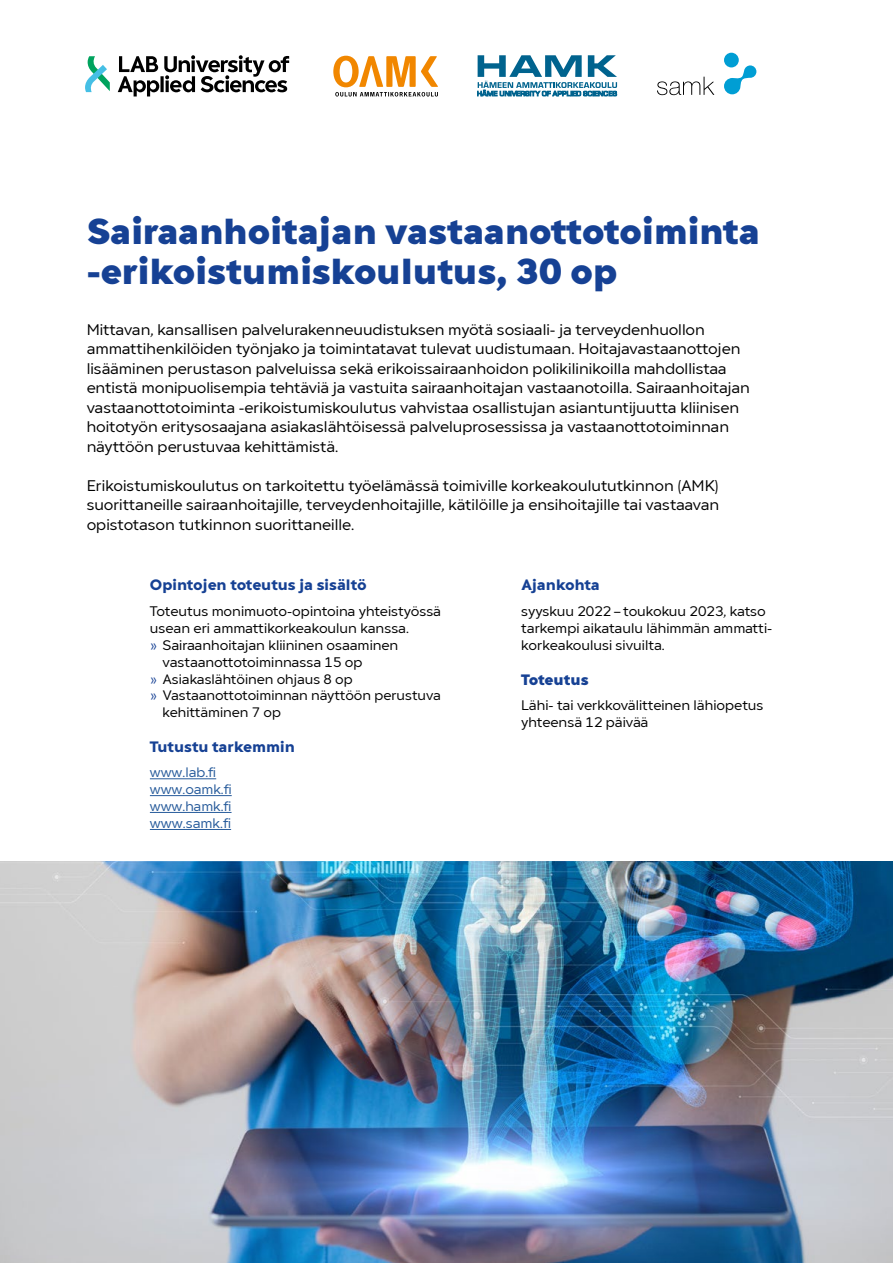
<style>
.page{position:relative;width:893px;height:1263px;background:#fff}
.page>*{position:absolute;margin:0;border:0;box-sizing:border-box;transform-origin:0 0}
.H1_-_PÄÄOTSIKKO{font:36px/39.6px "Guerrer Extrabold 800";letter-spacing:-.005em;color:#164194}
.P_-_INGRESSI{font:15px/19.5px "Guerrer Book 350";color:#000}
.H2_-_VÄLIOTSIKKO{font:15px "Guerrer Bold 700";color:#164194}
.H2_-_VÄLIOTSIKKO-2{font:15px "Guerrer Extrabold 800";color:#164194}
.P_-_LEIPIS{font:13.5px/17px "Guerrer Book 350";color:#000}
.P_-_leipis_luettelo{font:13.5px/17px "Guerrer Book 350";color:#000}
.P_-_LEIPIS-2{font:13.5px "Guerrer Book 350";color:#275b9b}
.P_-_leipis_luettelo-2{font:13.35px/16.8px "Guerrer Book 350";color:#000}
.P_-_LEIPIS-3{font:13.35px "Guerrer Book 350";color:#275b9b}
.s1{color:#164194}
</style>
<div class="page">
<img style="left:0;top:861px;width:893px;height:402px">
<svg style="left:85px;top:56px;width:25px;height:36px"></svg>
<svg style="left:118px;top:55px;width:171px;height:41px"></svg>
<svg style="left:333px;top:56px;width:105px;height:41px"></svg>
<hr style="left:150px;top:778px;width:66px;height:1px;background:#275b9b">
<hr style="left:150px;top:795px;width:82px;height:1px;background:#275b9b">
<hr style="left:150px;top:812px;width:82px;height:1px;background:#275b9b">
<hr style="left:150px;top:829px;width:81px;height:1px;background:#275b9b">
<svg style="left:477px;top:55px;width:140px;height:41px"></svg>
<div style="left:724px;top:53px;width:15px;height:14px;background:#009ed4;border-radius:50%"></div>
<svg style="left:724px;top:65px;width:32px;height:29px"></svg>
<svg style="left:657px;top:77px;width:57px;height:18px"></svg>
<h1 class="H1_-_PÄÄOTSIKKO" style="left:87px;top:211px;width:675px">Sairaanhoitajan vastaanottotoiminta -erikoistumiskoulutus, 30 op</h1>
<p class="P_-_INGRESSI" style="left:87px;top:319px;width:665px">Mittavan, kansallisen palvelurakenneuudistuksen myötä sosiaali- ja terveydenhuollon ammattihenkilöiden työnjako ja toimintatavat tulevat uudistumaan. Hoitajavastaanottojen lisääminen perustason palveluissa sekä erikoissairaanhoidon polikilinikoilla mahdollistaa entistä monipuolisempia tehtäviä ja vastuita sairaanhoitajan vastaanotoilla. Sairaanhoitajan vastaanottotoiminta -erikoistumiskoulutus vahvistaa osallistujan asiantuntijuutta kliinisen hoitotyön eritysosaajana asiakaslähtöisessä palveluprosessissa ja vastaanottotoiminnan näyttöön perustuvaa kehittämistä.</p>
<p class="P_-_INGRESSI" style="left:87px;top:475px;width:634px;text-align:justify">Erikoistumiskoulutus on tarkoitettu työelämässä toimiville korkeakoulututkinnon (AMK) suorittaneille sairaanhoitajille, terveydenhoitajille, kätilöille ja ensihoitajille tai vastaavan opistotason tutkinnon suorittaneille.</p>
<h2 class="H2_-_VÄLIOTSIKKO" style="left:150px;top:576px;width:218px">Opintojen toteutus ja sisältö</h2>
<p class="P_-_LEIPIS" style="left:150px;top:602px;width:293px">Toteutus monimuoto-opintoina yhteistyössä usean eri ammattikorkeakoulun kanssa.</p>
<p class="P_-_leipis_luettelo" style="left:163px;top:636px;width:237px;text-indent:-13px"><span class="s1">»</span> Sairaanhoitajan kliininen osaaminen vastaanottotoiminnassa 15 op</p>
<p class="P_-_leipis_luettelo-2" style="left:150px;top:670px;width:204px"><span class="s1">»</span> Asiakaslähtöinen ohjaus 8 op</p>
<p class="P_-_leipis_luettelo-2" style="left:163px;top:687px;width:280px;text-indent:-13px"><span class="s1">»</span> Vastaanottotoiminnan näyttöön perustuva kehittäminen 7 op</p>
<h2 class="H2_-_VÄLIOTSIKKO" style="left:150px;top:738px;width:146px">Tutustu tarkemmin</h2>
<p class="P_-_LEIPIS-3" style="left:150px;top:765px;width:68px">www.lab.fi</p>
<p class="P_-_LEIPIS-3" style="left:150px;top:781px;width:83px">www.oamk.fi</p>
<p class="P_-_LEIPIS-3" style="left:150px;top:798px;width:83px">www.hamk.fi</p>
<p class="P_-_LEIPIS-2" style="left:150px;top:815px;width:83px">www.samk.fi</p>
<h2 class="H2_-_VÄLIOTSIKKO" style="left:521px;top:576px;width:80px">Ajankohta</h2>
<p class="P_-_LEIPIS" style="left:521px;top:602px;width:252px">syyskuu 2022–toukokuu 2023, katso tarkempi aikataulu lähimmän ammatti&shy;korkeakoulusi sivuilta.</p>
<h2 class="H2_-_VÄLIOTSIKKO-2" style="left:521px;top:670px;width:69px">Toteutus</h2>
<p class="P_-_LEIPIS" style="left:521px;top:696px;width:244px">Lähi- tai verkkovälitteinen lähiopetus yhteensä 12 päivää</p>
</div>
